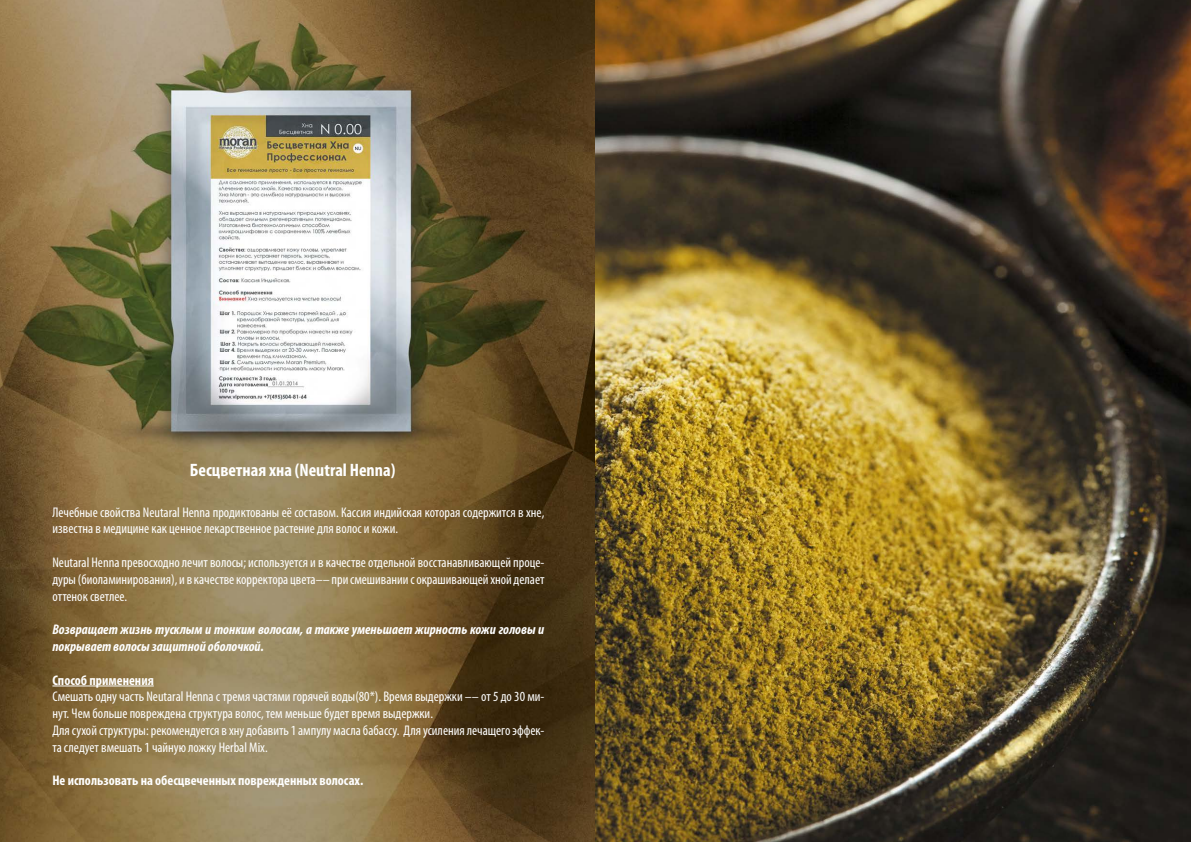
<style>
.page{position:relative;width:1191px;height:842px;background:#fff}
.page>*{position:absolute;margin:0;border:0;box-sizing:border-box;transform-origin:0 0}
.t1{font:700 condensed 18px "Myriad Pro";color:#fff}
.t2{font:condensed 14px/16.8px "Myriad Pro";color:#fff}
.t3{font:italic 700 condensed 14px/16.8px "Myriad Pro";color:#fff}
.t4{font:700 condensed 14px "Myriad Pro";color:#fff}
</style>
<div class="page">
<img style="left:0;top:0;width:1191px;height:842px">
<hr style="left:52px;top:686px;width:102px;height:1px;background:#fff">
<p class="t1" style="left:190px;top:459px;width:207px">Бесцветная хна (Neutral Henna)</p>
<p class="t2" style="left:52px;top:503px;width:493px">Лечебные свойства Neutaral Henna продиктованы её составом. Кассия индийская которая содержится в хне, известна в медицине как ценное лекарственное растение для волос и кожи.</p>
<p class="t2" style="left:52px;top:554px;width:493px;text-align:justify">Neutaral Henna превосходно лечит волосы; используется и в качестве отдельной восстанавливающей проце&shy;дуры (биоламинирования), и в качестве корректора цвета–– при смешивании с окрашивающей хной делает оттенок светлее.</p>
<p class="t3" style="left:52px;top:621px;width:493px">Возвращает жизнь тусклым и тонким волосам, а также уменьшает жирность кожи головы и покрывает волосы защитной оболочкой.</p>
<p class="t4" style="left:52px;top:671px;width:103px">Способ применения</p>
<p class="t2" style="left:52px;top:688px;width:493px">Смешать одну часть Neutaral Henna с тремя частями горячей воды(80*). Время выдержки –– от 5 до 30 ми&shy;нут. Чем больше повреждена структура волос, тем меньше будет время выдержки.<br>Для сухой структуры: рекомендуется в хну добавить 1 ампулу масла бабассу. Для усиления лечащего эффек&shy;та следует вмешать 1 чайную ложку Herbal Mix.</p>
<p class="t4" style="left:52px;top:772px;width:312px">Не использовать на обесцвеченных поврежденных волосах.</p>
</div>
